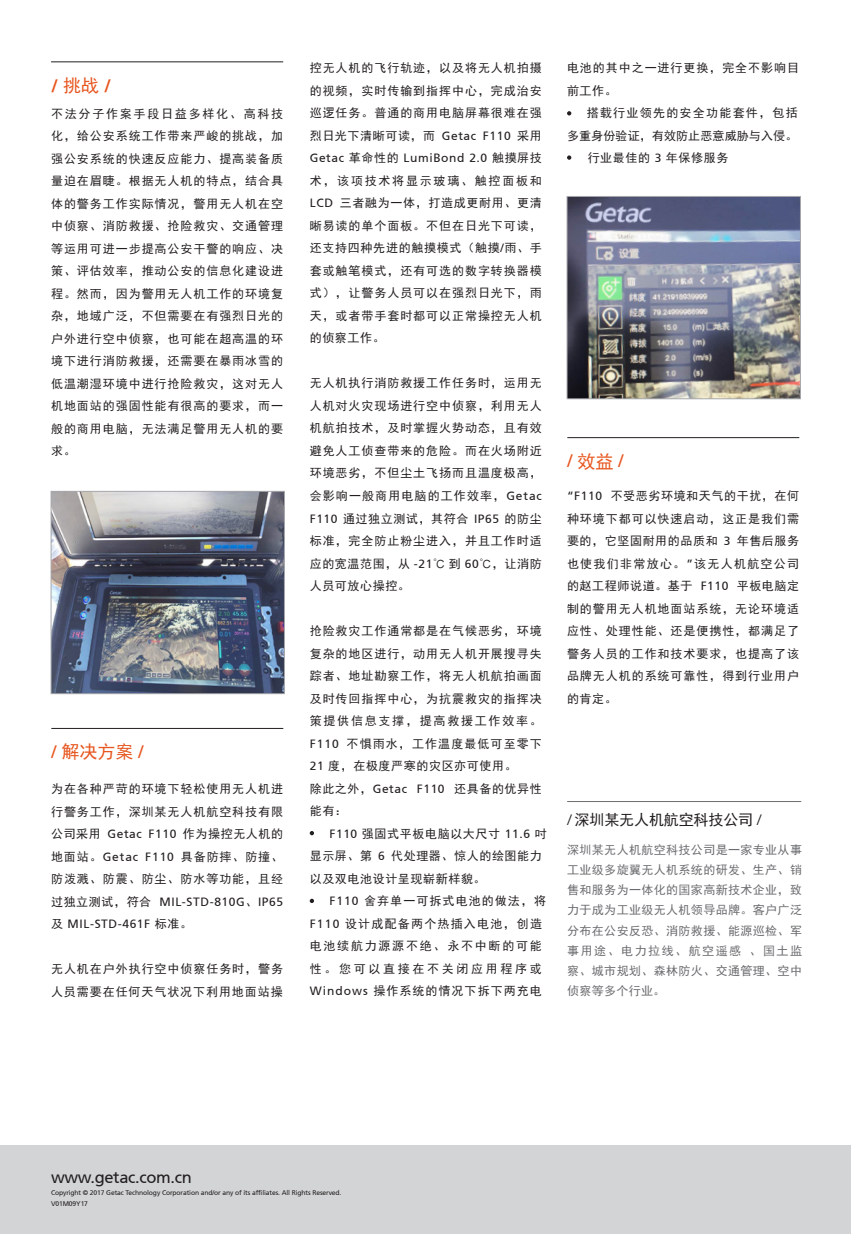
<style>
.page{position:relative;width:851px;height:1234px;background:#fff}
.page>*{position:absolute;margin:0;border:0;box-sizing:border-box;transform-origin:0 0}
.t1{font:18px "Sim Hei";color:#e7561f}
.t2{font:18px "Frutiger 55 Roman";color:#e7561f}
.t3{font:700 18px "Frutiger";color:#e7561f}
.t4{font:16.5px "Frutiger 55 Roman";letter-spacing:-.02em;color:#231f20}
.t5{font:15px "Sim Hei";letter-spacing:-.01em;color:#211d1e}
.t6{font:12px/22.5px "Sim Hei";letter-spacing:.08em;color:#231f20;text-align:justify}
.t7{font:12px/20.2px "Sim Hei";letter-spacing:.03em;color:#6c6d70;text-align:justify}
.t8{font:12px/22.5px "Sim Hei";letter-spacing:.1em;color:#231f20}
.t9{font:12px/22.5px "Frutiger 55 Roman";letter-spacing:.05em;color:#231f20}
.t10{font:12px/22.5px "Sim Hei";letter-spacing:.05em;color:#231f20}
.t11{font:12px "Sim Hei";letter-spacing:.01em;color:#231f20}
.t12{font:12px "Sim Hei";letter-spacing:.105em;color:#231f20}
.t13{font:6.75px/10.5px "Frutiger 55 Roman";letter-spacing:-.015em;color:#231f20}
.s1{font-family:"Sim Hei";font-weight:400}
.s2{font-family:"Frutiger 55 Roman"}
.s3{font-family:"Sim Hei"}
.s4{font-family:"Frutiger 46";font-weight:300;font-style:italic;color:#231f20}
</style>
<div class="page">
<hr style="left:567px;top:437px;width:232px;height:1px;background:#231f20">
<hr style="left:51px;top:728px;width:232px;height:1px;background:#231f20">
<hr style="left:51px;top:61px;width:232px;height:1px;background:#231f20">
<img style="left:53px;top:493px;width:229px;height:198px">
<div style="left:51px;top:491px;width:233px;height:202px;border:1px solid #a8a9ad"></div>
<img style="left:568px;top:198px;width:230px;height:199px">
<div style="left:566px;top:196px;width:234px;height:203px;border:1px solid #a8a9ad"></div>
<div style="left:0;top:1145px;width:850px;height:88px;background:#d3d4d6"></div>
<hr style="left:567px;top:801px;width:234px;height:1px;background:#6c6d70">
<svg style="left:310px;top:898px;width:4px;height:4px"></svg>
<svg style="left:310px;top:831px;width:4px;height:4px"></svg>
<svg style="left:567px;top:155px;width:4px;height:5px"></svg>
<svg style="left:567px;top:111px;width:4px;height:4px"></svg>
<h1 class="t3" style="left:51px;top:75px;width:62px">/ <span class="s1">挑战</span> /</h1>
<p class="t6" style="left:51px;top:102px;width:234px">不法分子作案手段日益多样化、高科技化，给公安系统工作带来严峻的挑战，加强公安系统的快速反应能力、提高装备质量迫在眉睫。根据无人机的特点，结合具体的警务工作实际情况，警用无人机在空中侦察、消防救援、抢险救灾、交通管理等运用可进一步提高公安干警的响应、决策、评估效率，推动公安的信息化建设进程。然而，因为警用无人机工作的环境复杂，地域广泛，不但需要在有强烈日光的户外进行空中侦察，也可能在超高温的环境下进行消防救援，还需要在暴雨冰雪的低温潮湿环境中进行抢险救灾，这对无人机地面站的强固性能有很高的要求，而一般的商用电脑，无法满足警用无人机的要求。</p>
<h1 class="t1" style="left:51px;top:742px;width:94px"><span class="s2">/</span> 解决方案 <span class="s2">/</span></h1>
<p class="t6" style="left:51px;top:777px;width:233px">为在各种严苛的环境下轻松使用无人机进行警务工作，深圳某无人机航空科技有限公司采用 <span class="s2">Getac F110</span> 作为操控无人机的地面站。<span class="s2">Getac F110</span> 具备防摔、防撞、防泼溅、防震、防尘、防水等功能，且经</p>
<p class="t9" style="left:51px;top:890px;width:233px"><span class="s3">过独立测试，符合</span> MIL-STD-810G<span class="s3">、</span>IP65<span class="s3">及</span> MIL-STD-461F <span class="s3">标准。</span></p>
<p class="t6" style="left:51px;top:957px;width:233px">无人机在户外执行空中侦察任务时，警务人员需要在任何天气状况下利用地面站操</p>
<p class="t6" style="left:310px;top:57px;width:233px">控无人机的飞行轨迹，以及将无人机拍摄的视频，实时传输到指挥中心，完成治安巡逻任务。普通的商用电脑屏幕很难在强烈日光下清晰可读，而 <span class="s2">Getac F110</span> 采用</p>
<p class="t9" style="left:310px;top:147px;width:233px">Getac <span class="s3">革命性的</span> LumiBond 2.0 <span class="s3">触摸屏技</span></p>
<p class="t6" style="left:310px;top:169px;width:234px">术，该项技术将显示玻璃、触控面板和<span class="s2">LCD</span> 三者融为一体，打造成更耐用、更清晰易读的单个面板。不但在日光下可读，还支持四种先进的触摸模式（触摸<span class="s2">/</span>雨、手套或触笔模式，还有可选的数字转换器模式），让警务人员可以在强烈日光下，雨天，或者带手套时都可以正常操控无人机的侦察工作。</p>
<p class="t6" style="left:310px;top:372px;width:233px">无人机执行消防救援工作任务时，运用无人机对火灾现场进行空中侦察，利用无人机航拍技术，及时掌握火势动态，且有效避免人工侦查带来的危险。而在火场附近环境恶劣，不但尘土飞扬而且温度极高，会影响一般商用电脑的工作效率，<span class="s2">Getac F110</span> 通过独立测试，其符合 <span class="s2">IP65</span> 的防尘标准，完全防止粉尘进入，并且工作时适应的宽温范围，从 <span class="s2">-21</span>℃ 到 <span class="s2">60</span>℃，让消防人员可放心操控。</p>
<p class="t6" style="left:310px;top:619px;width:234px;text-align:left">抢险救灾工作通常都是在气候恶劣，环境复杂的地区进行，动用无人机开展搜寻失踪者、地址勘察工作，将无人机航拍画面及时传回指挥中心，为抗震救灾的指挥决策提供信息支撑，提高救援工作效率。<br><span class="s2">F110</span> 不惧雨水，工作温度最低可至零下<br><span class="s2">21</span> 度，在极度严寒的灾区亦可使用。<br>除此之外，<span class="s2">Getac F110</span> 还具备的优异性能有：</p>
<p class="t10" style="left:310px;top:822px;width:238px;text-indent:20px"><span class="s2">F110</span> 强固式平板电脑以大尺寸 <span class="s2">11.6</span> 吋显示屏、第 <span class="s2">6</span> 代处理器、惊人的绘图能力以及双电池设计呈现崭新样貌。</p>
<p class="t8" style="left:310px;top:889px;width:238px;text-indent:20px"><span class="s2">F110</span> 舍弃单一可拆式电池的做法，将<br><span class="s2">F110</span> 设计成配备两个热插入电池，创造电池续航力源源不绝、永不中断的可能性。您可以直接在不关闭应用程序或<br><span class="s2">Windows</span> 操作系统的情况下拆下两充电</p>
<p class="t6" style="left:567px;top:57px;width:233px">电池的其中之一进行更换，完全不影响目前工作。</p>
<p class="t12" style="left:586px;top:107px;width:212px">搭载行业领先的安全功能套件，包括</p>
<p class="t11" style="left:567px;top:129px;width:232px">多重身份验证，有效防止恶意威胁与入侵。</p>
<p class="t10" style="left:587px;top:147px;width:142px">行业最佳的 <span class="s2">3</span> 年保修服务</p>
<h1 class="t2" style="left:567px;top:450px;width:58px">/ <span class="s3">效益</span> /</h1>
<p class="t6" style="left:567px;top:484px;width:233px"><span class="s2">“F110</span> 不受恶劣环境和天气的干扰，在何种环境下都可以快速启动，这正是我们需要的，它坚固耐用的品质和 <span class="s2">3</span> 年售后服务也使我们非常放心。<span class="s2">”</span>该无人机航空公司的赵工程师说道。基于 <span class="s2">F110</span> 平板电脑定制的警用无人机地面站系统，无论环境适应性、处理性能、还是便携性，都满足了警务人员的工作和技术要求，也提高了该品牌无人机的系统可靠性，得到行业用户的肯定。</p>
<p class="t5" style="left:567px;top:812px;width:195px"><span class="s4">/</span> 深圳某无人机航空科技公司 <span class="s4">/</span></p>
<p class="t7" style="left:567px;top:839px;width:236px">深圳某无人机航空科技公司是一家专业从事工业级多旋翼无人机系统的研发、生产、销售和服务为一体化的国家高新技术企业，致力于成为工业级无人机领导品牌。客户广泛分布在公安反恐、消防救援、能源巡检、军事用途、电力拉线、航空遥感 、国土监察、城市规划、森林防火、交通管理、空中侦察等多个行业。</p>
<h2 class="t4" style="left:51px;top:1166px;width:142px">www.getac.com.cn</h2>
<p class="t13" style="left:51px;top:1187px;width:292px">Copyright © 2017 Getac Technology Corporation and/or any of its affiliates. All Rights Reserved.<br>V01M09Y17</p>
</div>
